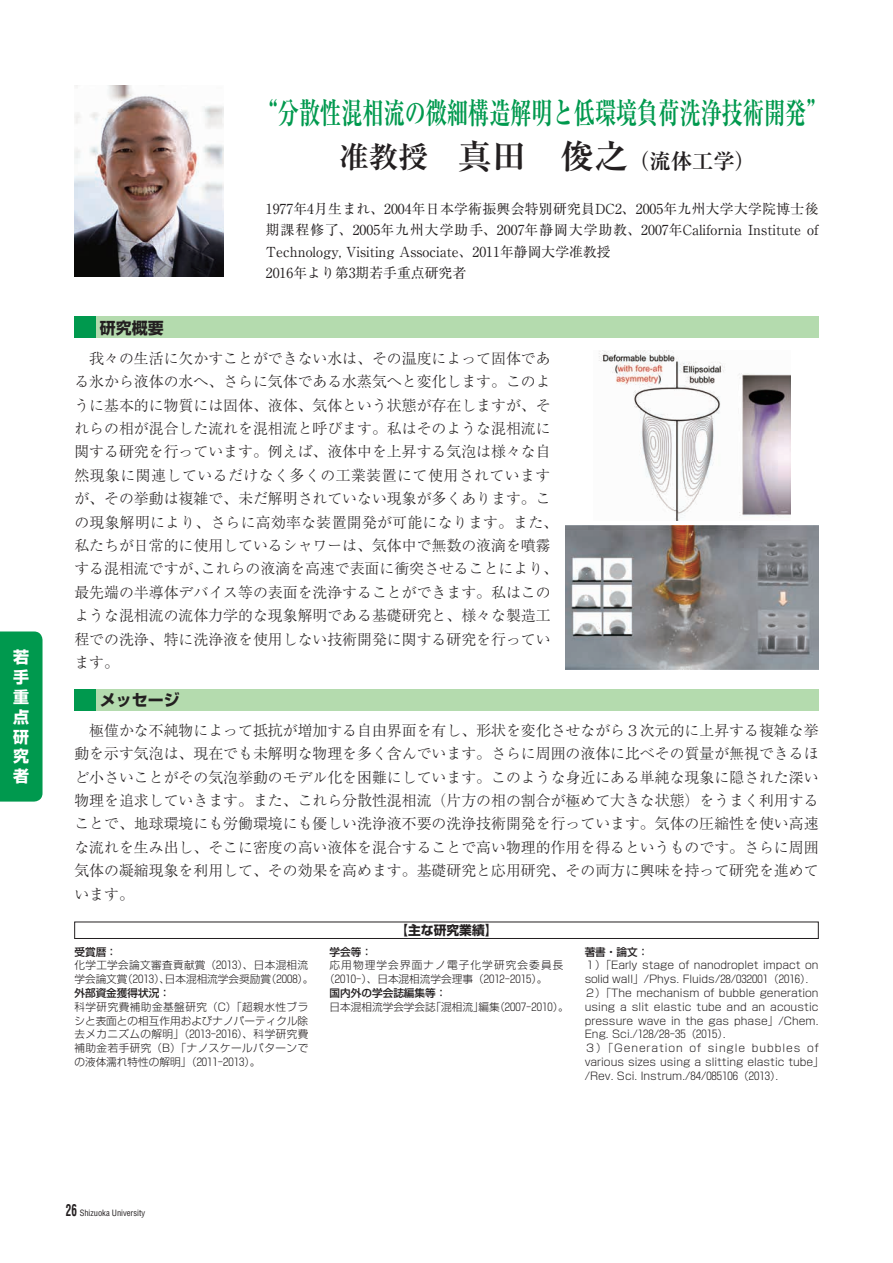
<style>
.page{position:relative;width:893px;height:1263px;background:#fff}
.page>*{position:absolute;margin:0;border:0;box-sizing:border-box;transform-origin:0 0}
.t1{font:700 29.7px "Ryumin Pro";color:#00994e;scale:.71 1}
.t2{font:700 21.3px "Ryumin Pro";color:#231f20}
.t3{font:700 15.9px "Shin Go Pro";color:#231f20}
.t4{font:700 15.9px/20px "Shin Go Pro";color:#fff;text-align:justify}
.t5{font:300 14.85px/23.4px "Ryumin Pro";color:#231f20}
.t6{font:13.8px/21.3px "Ryumin Pro";color:#231f20}
.t7{font:700 12.75px "Shin Go Pro";color:#231f20}
.t8{font:300 10.65px/13.8px "Shin Go Pro";color:#231f20;text-align:justify}
.t9{font:300 10.65px/13.8px "Shin Go Pro";letter-spacing:.03em;color:#231f20}
.t10{font:300 10.65px/13.8px "Shin Go Pro";letter-spacing:.105em;color:#231f20}
.t11{font:500 10.65px "Shin Go Pro";color:#231f20}
.t12{font:condensed 8.55px "Helvetica";letter-spacing:-.005em;color:#231f20}
.s1{font-size:29.7px}
.s2{font-size:34.05px}
.s3{font-weight:700;font-size:15.9px}
</style>
<div class="page">
<img style="left:74px;top:85px;width:149px;height:191px">
<img style="left:566px;top:525px;width:253px;height:145px">
<img style="left:599px;top:351px;width:191px;height:170px">
<div style="left:74px;top:922px;width:745px;height:17px;border:1px solid #231f20"></div>
<div style="left:0;top:631px;width:43px;height:170px;background:#00994e"></div>
<div style="left:74px;top:689px;width:745px;height:21px;background:#b4dbae"></div>
<div style="left:74px;top:317px;width:745px;height:21px;background:#b4dbae"></div>
<div style="left:74px;top:689px;width:22px;height:21px;background:#00994e"></div>
<div style="left:74px;top:317px;width:22px;height:21px;background:#00994e"></div>
<p class="t4" style="left:13px;top:645px;width:17px">若手重点研究者</p>
<h1 class="t1" style="left:257px;top:89px;width:805px">“分散性混相流の微細構造解明と低環境負荷洗浄技術開発”</h1>
<h2 class="t2" style="left:339px;top:144px;width:418px"><span class="s1">准教授　</span><span class="s2">真田　俊之</span>（流体工学）</h2>
<p class="t3" style="left:100px;top:315px;width:65px">研究概要</p>
<p class="t6" style="left:266px;top:197px;width:554px">1977年4月生まれ、2004年日本学術振興会特別研究員DC2、2005年九州大学大学院博士後期課程修了、2005年九州大学助手、2007年静岡大学助教、2007年California Institute of Technology, Visiting Associate、2011年静岡大学准教授<br>2016年より第3期若手重点研究者</p>
<p class="t5" style="left:74px;top:345px;width:485px;text-indent:15px">我々の生活に欠かすことができない水は、その温度によって固体である氷から液体の水へ、さらに気体である水蒸気へと変化します。このように基本的に物質には固体、液体、気体という状態が存在しますが、それらの相が混合した流れを混相流と呼びます。私はそのような混相流に関する研究を行っています。例えば、液体中を上昇する気泡は様々な自然現象に関連しているだけなく多くの工業装置にて使用されていますが、その挙動は複雑で、未だ解明されていない現象が多くあります。この現象解明により、さらに高効率な装置開発が可能になります。また、私たちが日常的に使用しているシャワーは、気体中で無数の液滴を噴霧する混相流ですが、これらの液滴を高速で表面に衝突させることにより、最先端の半導体デバイス等の表面を洗浄することができます。私はこのような混相流の流体力学的な現象解明である基礎研究と、様々な製造工程での洗浄、特に洗浄液を使用しない技術開発に関する研究を行っています。</p>
<p class="t3" style="left:100px;top:687px;width:81px">メッセージ</p>
<p class="t5" style="left:74px;top:717px;width:746px;text-align:justify;text-indent:15px">極僅かな不純物によって抵抗が増加する自由界面を有し、形状を変化させながら３次元的に上昇する複雑な挙動を示す気泡は、現在でも未解明な物理を多く含んでいます。さらに周囲の液体に比べその質量が無視できるほど小さいことがその気泡挙動のモデル化を困難にしています。このような身近にある単純な現象に隠された深い物理を追求していきます。また、これら分散性混相流（片方の相の割合が極めて大きな状態）をうまく利用することで、地球環境にも労働環境にも優しい洗浄液不要の洗浄技術開発を行っています。気体の圧縮性を使い高速な流れを生み出し、そこに密度の高い液体を混合することで高い物理的作用を得るというものです。さらに周囲気体の凝縮現象を利用して、その効果を高めます。基礎研究と応用研究、その両方に興味を持って研究を進めています。</p>
<p class="t11" style="left:74px;top:943px;width:44px">受賞暦：</p>
<p class="t9" style="left:74px;top:957px;width:241px">化学工学会論文審査貢献賞（2013）、日本混相流学会論文賞（2013）、日本混相流学会奨励賞（2008）。</p>
<p class="t11" style="left:74px;top:984px;width:97px">外部資金獲得状況：</p>
<p class="t8" style="left:74px;top:998px;width:235px">科学研究費補助金基盤研究（C）「超親水性ブラシと表面との相互作用およびナノパーティクル除去メカニズムの解明」（2013-2016）、科学研究費補助金若手研究（B）「ナノスケールパターンでの液体濡れ特性の解明」（2011-2013）。</p>
<p class="t7" style="left:395px;top:920px;width:104px">【主な研究業績】</p>
<p class="t11" style="left:330px;top:943px;width:44px">学会等：</p>
<p class="t10" style="left:324px;top:957px;width:241px;text-indent:5px">応用物理学会界面ナノ電子化学研究会委員長（2010-）、日本混相流学会理事（2012-2015）。</p>
<p class="t11" style="left:330px;top:984px;width:118px">国内外の学会誌編集等：</p>
<p class="t8" style="left:330px;top:998px;width:241px">日本混相流学会学会誌「混相流」編集（2007-2010）。</p>
<p class="t11" style="left:585px;top:943px;width:65px">著書・論文：</p>
<p class="t8" style="left:585px;top:957px;width:241px;text-align:left">１）「Early stage of nanodroplet impact on solid wall」/Phys. Fluids/28/032001（2016）．２）「The mechanism of bubble generation using a slit elastic tube and an acoustic pressure wave in the gas phase」/Chem.<br>Eng. Sci./128/28-35（2015）．<br>３）「Generation of single bubbles of various sizes using a slitting elastic tube」/Rev. Sci. Instrum./84/085106（2013）.</p>
<p class="t12" style="left:66px;top:1208px;width:81px"><span class="s3">26</span> Shizuoka University</p>
</div>
